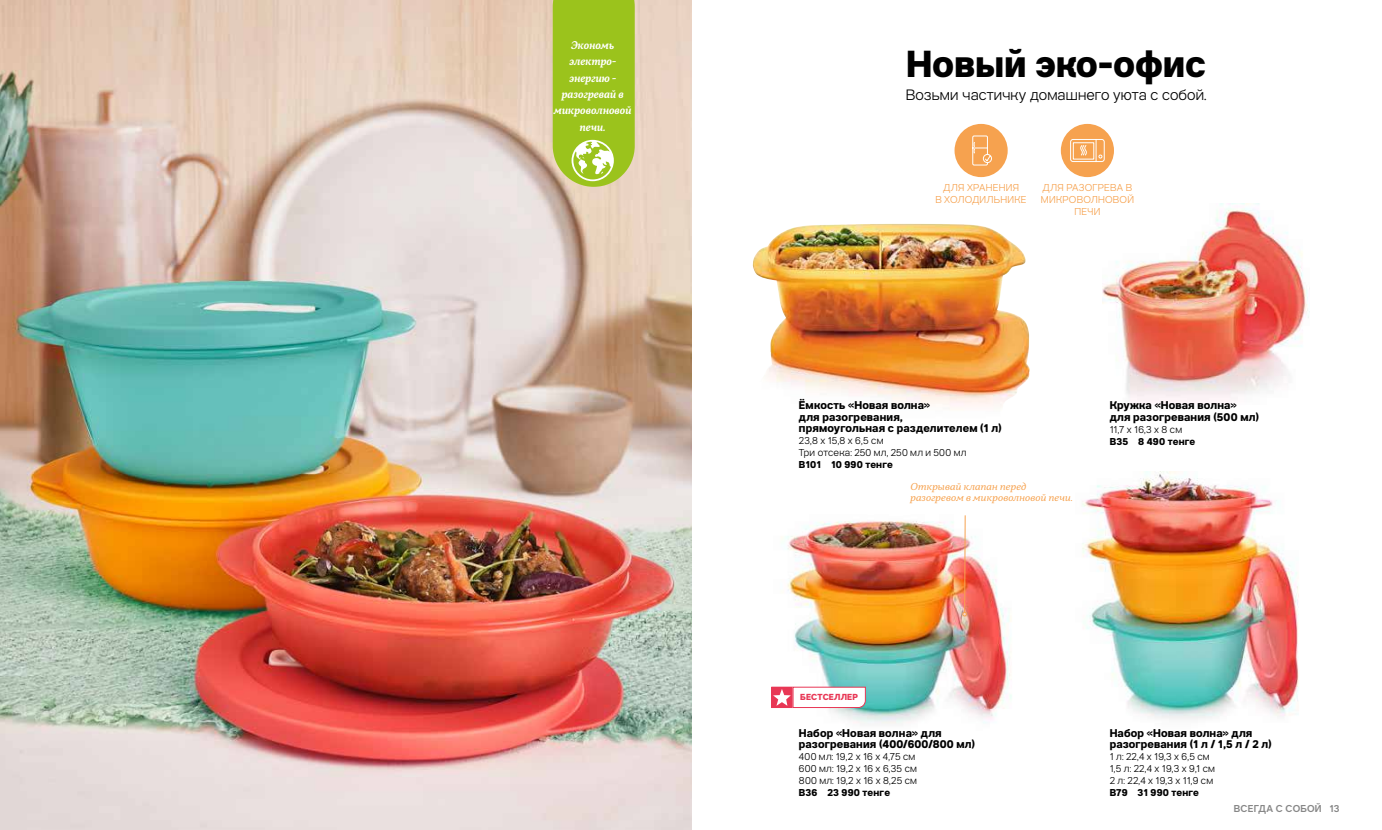
<style>
.page{position:relative;width:1382px;height:830px;background:#fff}
.page>*{position:absolute;margin:0;border:0;box-sizing:border-box;transform-origin:0 0}
.t1{font:800 37.5px "Tupper PRO";color:#000}
.t2{font:300 15px "Tupper PRO";letter-spacing:.005em;color:#000}
.t3{font:700 11.25px/11.2px "Tupper PRO";letter-spacing:.01em;color:#000}
.t4{font:italic 700 11.25px/16.2px "Tupper Serif";letter-spacing:.005em;color:#fff;text-align:center;scale:.9 1}
.t5{font:300 10px/12px "Tupper PRO";letter-spacing:.015em;color:#000}
.t6{font:300 10px/12px "Tupper PRO";letter-spacing:.025em;color:#f6a24f;text-align:center}
.t7{font:700 10px "Tupper PRO";letter-spacing:.01em;color:#000}
.t8{font:italic 10px/11.2px "Tupper Serif";letter-spacing:.015em;color:#f6a24f}
.t9{font:500 10px "Tupper PRO";letter-spacing:.02em;color:#878787}
.t10{font:800 8.75px "Tupper PRO";letter-spacing:.02em;color:#e83755}
</style>
<div class="page">
<img style="left:1082px;top:471px;width:217px;height:248px">
<img style="left:1102px;top:204px;width:207px;height:197px">
<img style="left:771px;top:521px;width:241px;height:203px">
<img style="left:752px;top:224px;width:278px;height:186px">
<img style="left:0;top:0;width:691px;height:829px">
<svg style="left:773px;top:686px;width:93px;height:22px"></svg>
<div style="left:771px;top:686px;width:22px;height:21px;border:1px solid #e83755"></div>
<svg style="left:962px;top:515px;width:5px;height:101px"></svg>
<svg style="left:553px;top:0;width:82px;height:187px;background:#a3c62e"></svg>
<div style="left:1061px;top:124px;width:53px;height:53px;background:#f6a24f;border-radius:50%"></div>
<svg style="left:1070px;top:139px;width:35px;height:23px"></svg>
<div style="left:954px;top:124px;width:54px;height:53px;background:#f6a24f;border-radius:50%"></div>
<svg style="left:972px;top:135px;width:20px;height:30px"></svg>
<p class="t4" style="left:554px;top:37px;width:88px">Экономь электро&shy;энергию - разогревай в микроволновой печи.</p>
<h1 class="t1" style="left:906px;top:42px;width:301px">Новый эко-офис</h1>
<h2 class="t2" style="left:906px;top:83px;width:302px">Возьми частичку домашнего уюта с собой.</h2>
<p class="t6" style="left:936px;top:181px;width:93px">ДЛЯ ХРАНЕНИЯ<br>В ХОЛОДИЛЬНИКЕ</p>
<p class="t6" style="left:1041px;top:180px;width:95px">ДЛЯ РАЗОГРЕВА В<br>МИКРОВОЛНОВОЙ<br>ПЕЧИ</p>
<p class="t3" style="left:799px;top:399px;width:204px">Ёмкость «Новая волна»<br>для разогревания,<br>прямоугольная с разделителем (1 л)</p>
<p class="t5" style="left:799px;top:433px;width:169px">23,8 x 15,8 x 6,5 см<br>Три отсека: 250 мл, 250 мл и 500 мл</p>
<p class="t7" style="left:799px;top:456px;width:95px">В101 10 990 тенге</p>
<p class="t3" style="left:1110px;top:399px;width:151px">Кружка «Новая волна» для разогревания (500 мл)</p>
<p class="t5" style="left:1110px;top:422px;width:74px">11,7 x 16,3 x 8 см</p>
<p class="t7" style="left:1110px;top:433px;width:87px">В35 8 490 тенге</p>
<p class="t8" style="left:910px;top:480px;width:164px">Открывай клапан перед разогревом в микроволновой печи.</p>
<p class="t10" style="left:800px;top:692px;width:59px">БЕСТСЕЛЛЕР</p>
<p class="t3" style="left:799px;top:726px;width:178px">Набор «Новая волна» для разогревания (400/600/800 мл)</p>
<p class="t5" style="left:799px;top:749px;width:120px">400 мл: 19,2 x 16 x 4,75 см<br>600 мл: 19,2 x 16 x 6,35 см<br>800 мл: 19,2 x 16 x 8,25 см</p>
<p class="t7" style="left:799px;top:784px;width:93px">В36 23 990 тенге</p>
<p class="t3" style="left:1110px;top:726px;width:164px">Набор «Новая волна» для разогревания (1 л / 1,5 л / 2 л)</p>
<p class="t5" style="left:1110px;top:749px;width:107px">1 л: 22,4 x 19,3 x 6,5 см<br>1,5 л: 22,4 x 19,3 x 9,1 см<br>2 л: 22,4 x 19,3 x 11,9 см</p>
<p class="t7" style="left:1110px;top:784px;width:91px">В79 31 990 тенге</p>
<p class="t9" style="left:1234px;top:800px;width:107px">ВСЕГДА С СОБОЙ 13</p>
</div>
